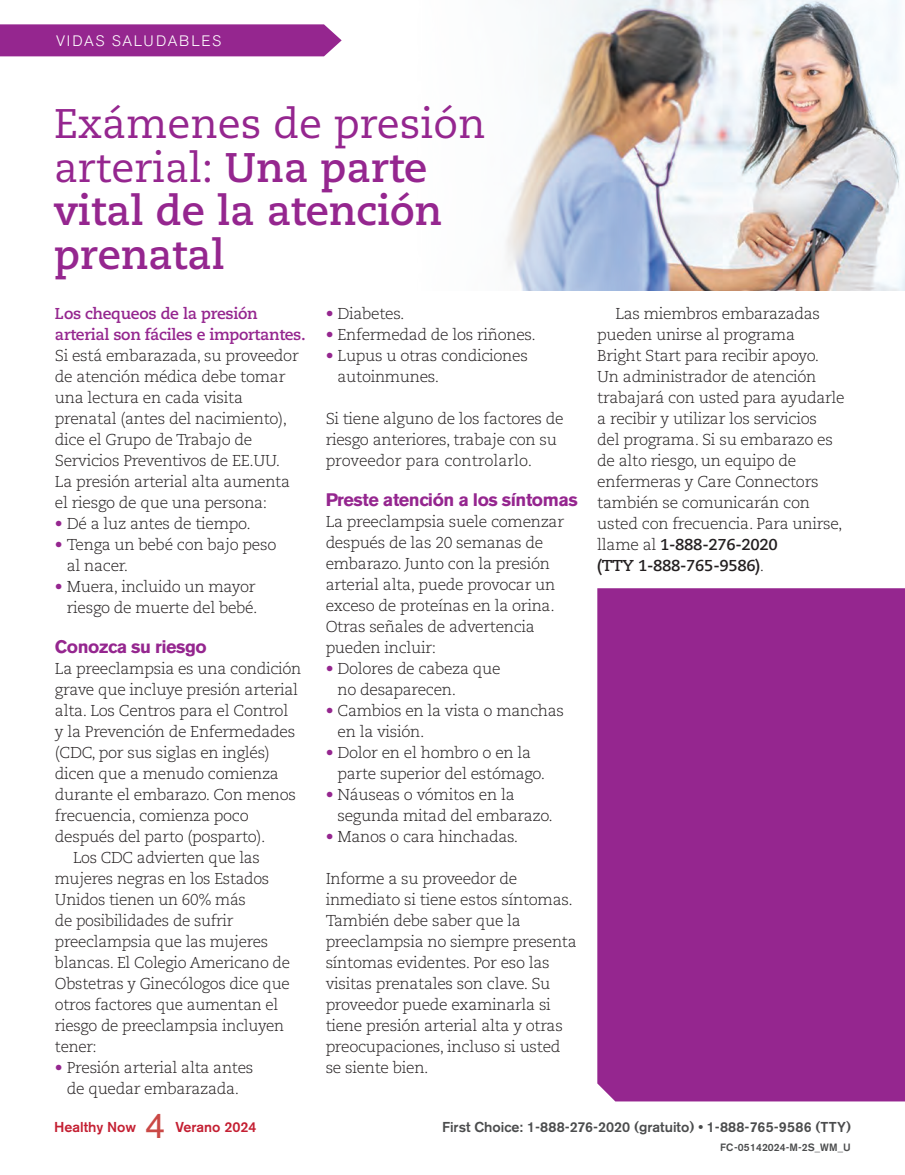
<style>
.page{position:relative;width:905px;height:1175px;background:#fff}
.page>*{position:absolute;margin:0;border:0;box-sizing:border-box;transform-origin:0 0}
.t1{font:41.4px/43.8px "Caecilia LT Std";color:#95268f}
.t2{font:700 41.4px "Caecilia LT Std";color:#95268f}
.t3{font:35.7px "Akz Gro B Eotf";color:#ca4946}
.t4{font:700 18px "Akz Gro B Eotf";letter-spacing:-.025em;color:#95268f}
.t5{font:300 15.75px/21px "Caecilia LT Std";letter-spacing:-.02em;color:#231f20}
.t6{font:700 15.75px/21px "Caecilia LT Std";letter-spacing:-.02em;color:#95268f}
.t7{font:300 15px "Akz Gro B Eotf";letter-spacing:.115em;color:#fff}
.t8{font:14.25px "Akz Gro B Eotf Med";color:#4b4c4d}
.t9{font:14.25px "Akz Gro B Eotf Med";color:#c41f32}
.t10{font:10.5px "Akz Gro B Eotf Med";letter-spacing:.01em;color:#4b4c4d}
.s1{font-weight:700}
.s2{color:#95268f}
</style>
<div class="page">
<img style="left:506px;top:0;width:398px;height:290px">
<div style="left:0;top:24px;width:341px;height:32px;background:#95268f"></div>
<div style="left:597px;top:588px;width:307px;height:513px;background:#95268f"></div>
<p class="t7" style="left:56px;top:32px;width:167px">VIDAS SALUDABLES</p>
<p class="t1" style="left:54px;top:102px;width:433px">Exámenes de presión arterial: <span class="s1">Una parte vital de la atención</span></p>
<h1 class="t2" style="left:54px;top:230px;width:172px">prenatal</h1>
<p class="t6" style="left:55px;top:303px;width:252px">Los chequeos de la presión arterial son fáciles e importantes.</p>
<p class="t5" style="left:55px;top:345px;width:245px">Si está embarazada, su proveedor de atención médica debe tomar una lectura en cada visita prenatal (antes del nacimiento), dice el Grupo de Trabajo de<br>Servicios Preventivos de EE.UU.<br>La presión arterial alta aumenta el riesgo de que una persona:</p>
<p class="t5" style="left:55px;top:513px;width:197px"><span class="s2">•</span> Dé a luz antes de tiempo.</p>
<p class="t5" style="left:67px;top:534px;width:211px;text-indent:-12px"><span class="s2">•</span> Tenga un bebé con bajo peso al nacer.</p>
<p class="t5" style="left:55px;top:576px;width:204px;text-align:right"><span class="s2">•</span> Muera, incluido un mayor riesgo de muerte del bebé.</p>
<p class="t4" style="left:55px;top:636px;width:153px">Conozca su riesgo</p>
<p class="t5" style="left:55px;top:658px;width:248px">La preeclampsia es una condición grave que incluye presión arterial alta. Los Centros para el Control<br>y la Prevención de Enfermedades (CDC, por sus siglas en inglés) dicen que a menudo comienza durante el embarazo. Con menos frecuencia, comienza poco después del parto (posparto).</p>
<p class="t5" style="left:55px;top:847px;width:236px;text-indent:18px">Los CDC advierten que las mujeres negras en los Estados<br>Unidos tienen un 60% más<br>de posibilidades de sufrir preeclampsia que las mujeres blancas. El Colegio Americano de<br>Obstetras y Ginecólogos dice que otros factores que aumentan el riesgo de preeclampsia incluyen tener:</p>
<p class="t5" style="left:55px;top:1057px;width:200px;text-align:center"><span class="s2">•</span> Presión arterial alta antes de quedar embarazada.</p>
<p class="t5" style="left:325px;top:303px;width:80px"><span class="s2">•</span> Diabetes.</p>
<p class="t5" style="left:325px;top:324px;width:212px"><span class="s2">•</span> Enfermedad de los riñones.</p>
<p class="t5" style="left:337px;top:345px;width:192px;text-indent:-12px"><span class="s2">•</span> Lupus u otras condiciones autoinmunes.</p>
<p class="t5" style="left:325px;top:408px;width:239px">Si tiene alguno de los factores de riesgo anteriores, trabaje con su proveedor para controlarlo.</p>
<p class="t4" style="left:326px;top:489px;width:254px">Preste atención a los síntomas</p>
<p class="t5" style="left:326px;top:511px;width:240px">La preeclampsia suele comenzar después de las 20 semanas de embarazo. Junto con la presión arterial alta, puede provocar un exceso de proteínas en la orina.<br>Otras señales de advertencia pueden incluir:</p>
<p class="t5" style="left:337px;top:658px;width:164px;text-indent:-12px"><span class="s2">•</span> Dolores de cabeza que no desaparecen.</p>
<p class="t5" style="left:337px;top:700px;width:228px;text-indent:-12px"><span class="s2">•</span> Cambios en la vista o manchas en la visión.</p>
<p class="t5" style="left:337px;top:742px;width:209px;text-indent:-12px"><span class="s2">•</span> Dolor en el hombro o en la parte superior del estómago.</p>
<p class="t5" style="left:337px;top:784px;width:217px;text-indent:-12px"><span class="s2">•</span> Náuseas o vómitos en la segunda mitad del embarazo.</p>
<p class="t5" style="left:326px;top:826px;width:194px"><span class="s2">•</span> Manos o cara hinchadas.</p>
<p class="t5" style="left:326px;top:868px;width:252px">Informe a su proveedor de inmediato si tiene estos síntomas.<br>También debe saber que la preeclampsia no siempre presenta síntomas evidentes. Por eso las visitas prenatales son clave. Su proveedor puede examinarla si tiene presión arterial alta y otras preocupaciones, incluso si usted se siente bien.</p>
<p class="t5" style="left:597px;top:303px;width:249px;text-indent:18px">Las miembros embarazadas pueden unirse al programa<br>Bright Start para recibir apoyo.<br>Un administrador de atención trabajará con usted para ayudarle a recibir y utilizar los servicios<br>del programa. Si su embarazo es de alto riesgo, un equipo de enfermeras y Care Connectors también se comunicarán con usted con frecuencia. Para unirse, llame al <span class="s1">1-888-276-2020<br>(TTY 1-888-765-9586)</span>.</p>
<p class="t9" style="left:54px;top:1118px;width:84px">Healthy Now</p>
<h2 class="t3" style="left:145px;top:1104px;width:22px">4</h2>
<p class="t9" style="left:175px;top:1118px;width:83px">Verano 2024</p>
<p class="t8" style="left:442px;top:1118px;width:410px">First Choice: 1-888-276-2020 (gratuito) • 1-888-765-9586 (TTY)</p>
<p class="t10" style="left:720px;top:1140px;width:132px">FC-05142024-M-2S_WM_U</p>
</div>
